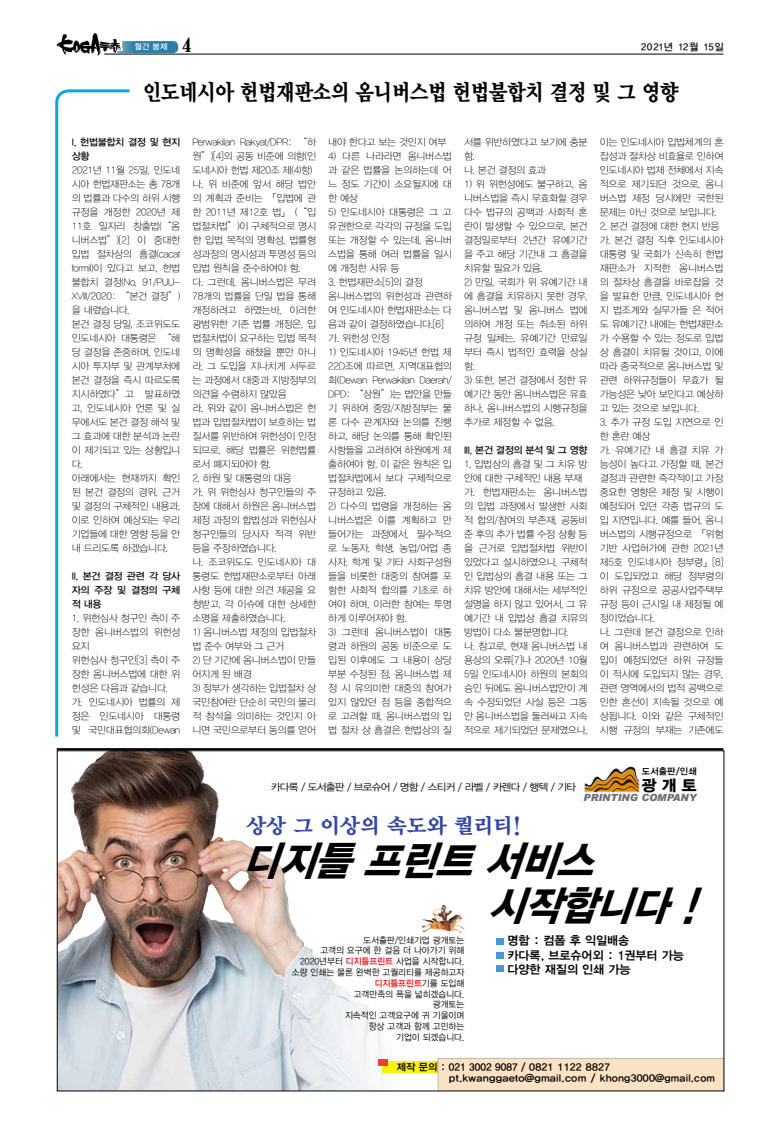
<style>
.page{position:relative;width:766px;height:1134px;background:#fff}
.page>*{position:absolute;margin:0;border:0;box-sizing:border-box;transform-origin:0 0}
.t1{font:italic 41px/45px "YDIYGO360";color:#000;scale:.95 1}
.t2{font:22.5px "YDIY Mj O360";letter-spacing:-.03em;color:#000;scale:.89 1}
.t3{font:21px "YDIY Mj O360";color:#33479e}
.t4{font:700 condensed 20px "Century 725 BT";color:#000}
.t5{font:15.6px "YDIYGO360";color:#000}
.t6{font:12px/14.4px "YDIYGO340";color:#000}
.t7{font:10px/11px "YDIYGO340";letter-spacing:.02em;color:#000}
.t8{font:10px "YDIYGO320";letter-spacing:-.06em;color:#000;scale:1.05 1}
.t9{font:10px "YDIYGO130 KSCPC EUC H";color:#000}
.t10{font:italic 900 9.9px "Arial";color:#6d6e71}
.t11{font:9.8px/14px "YDIYGO310";letter-spacing:-.03em;color:#000}
.t12{font:9.8px/14px "YDIYGO330";letter-spacing:-.03em;color:#000}
.t13{font:9px/10.8px "YDIYGO320";color:#000;text-align:right;scale:.95 1}
.t14{font:9px "YDIYGO340";color:#ed1d24;scale:.95 1}
.t15{font:9px "YDIYGO340";letter-spacing:.02em;color:#000}
.t16{font:8px "YDIYGO330";color:#fff}
.s1{font-family:"YDIYGO340";color:#ed1d24}
.s2{font-family:"YDIYGO320";color:#000}
</style>
<div class="page">
<hr style="left:57px;top:748px;width:666px;height:2px;background:#000">
<svg style="left:57px;top:41px;width:121px;height:12px"></svg>
<hr style="left:104px;top:54px;width:619px;height:1px;background:#000">
<svg style="left:56px;top:33px;width:67px;height:23px"></svg>
<img style="left:59px;top:752px;width:340px;height:337px">
<svg style="left:584px;top:767px;width:55px;height:25px"></svg>
<img style="left:421px;top:904px;width:44px;height:30px">
<div style="left:382px;top:1061px;width:55px;height:11px;background:#fff200"></div>
<div style="left:378px;top:1059px;width:9px;height:7px;background:#ef3e3e"></div>
<div style="left:437px;top:1058px;width:285px;height:31px;background:#fae2c2"></div>
<div style="left:496px;top:937px;width:8px;height:7px;background:#449ad4"></div>
<div style="left:496px;top:951px;width:8px;height:7px;background:#449ad4"></div>
<div style="left:496px;top:965px;width:8px;height:7px;background:#449ad4"></div>
<svg style="left:55px;top:89px;width:75px;height:648px"></svg>
<p class="t16" style="left:135px;top:42px;width:34px">월간 봉제</p>
<h3 class="t4" style="left:182px;top:33px;width:11px">4</h3>
<p class="t9" style="left:640px;top:41px;width:85px">2021년 12월 15일</p>
<h2 class="t2" style="left:143px;top:81px;width:603px">인도네시아 헌법재판소의 옴니버스법 헌법불합치 결정 및 그 영향</h2>
<p class="t12" style="left:72px;top:135px;width:110px">I. 헌법불합치 결정 및 현지 상황</p>
<p class="t11" style="left:72px;top:163px;width:110px">2021년 11월 25일, 인도네 시아 헌법재판소는 총 78개 의 법률과 다수의 하위 시행 규정을 개정한 2020년 제<br>11호 일자리 창출법(“옴 니버스법”)[2] 이 중대한 입법 절차상의 흠결(cacat formil)이 있다고 보고, 헌법 불합치 결정(No. 91/PUU-<br>XVIII/2020: “본건 결정”) 을 내렸습니다.<br>본건 결정 당일, 조코위도도 인도네시아 대통령은 “해 당 결정을 존중하며, 인도네 시아 투자부 및 관계부처에 본건 결정을 즉시 따르도록 지시하였다”고 발표하였 고, 인도네시아 언론 및 실 무에서도 본건 결정 해석 및 그 효과에 대한 분석과 논란 이 제기되고 있는 상황입니 다.<br>아래에서는 현재까지 확인 된 본건 결정의 경위, 근거 및 결정의 구체적인 내용과, 이로 인하여 예상되는 우리 기업들에 대한 영향 등을 안 내 드리도록 하겠습니다.</p>
<p class="t12" style="left:72px;top:569px;width:110px;text-align:justify">II. 본건 결정 관련 각 당사 자의 주장 및 결정의 구체 적 내용</p>
<p class="t11" style="left:72px;top:611px;width:110px">1. 위헌심사 청구인 측이 주 장한 옴니버스법의 위헌성 요지<br>위헌심사 청구인[3] 측이 주 장한 옴니버스법에 대한 위 헌성은 다음과 같습니다. 가. 인도네시아 법률의 제 정은 인도네시아 대통령 및 국민대표협의회(Dewan</p>
<p class="t11" style="left:192px;top:135px;width:125px">Perwakilan Rakyat/DPR: “하 원”)[4]의 공동 비준에 의함(인 도네시아 헌법 제20조 제(4)항) 나. 위 비준에 앞서 해당 법안 의 계획과 준비는 「입법에 관 한 2011년 제12호 법」 (“입 법절차법”)이 구체적으로 명시 한 입법 목적의 명확성, 법률형 성과정의 명시성과 투명성 등의 입법 원칙을 준수하여야 함.<br>다. 그런데, 옴니버스법은 무려<br>78개의 법률을 단일 법을 통해 개정하려고 하였는바, 이러한 광범위한 기존 법률 개정은, 입 법절차법이 요구하는 입법 목적 의 명확성을 해쳤을 뿐만 아니 라, 그 도입을 지나치게 서두르 는 과정에서 대중과 지방정부의 의견을 수렴하지 않았음<br>라. 위와 같이 옴니버스법은 헌 법과 입법절차법이 보호하는 법 질서를 위반하여 위헌성이 인정 되므로, 해당 법률은 위헌법률 로서 폐지되어야 함.</p>
<p class="t11" style="left:192px;top:471px;width:125px">2. 하원 및 대통령의 대응<br>가. 위 위헌심사 청구인들의 주 장에 대해서 하원은 옴니버스법 제정 과정의 합법성과 위헌심사 청구인들의 당사자 적격 위반 등을 주장하였습니다.<br>나. 조코위도도 인도네시아 대 통령도 헌법재판소로부터 아래 사항 등에 대한 의견 제공을 요 청받고, 각 이슈에 대한 상세한 소명을 제출하였습니다.</p>
<p class="t11" style="left:192px;top:625px;width:125px">1) 옴니버스법 제정의 입법절차 법 준수 여부와 그 근거</p>
<p class="t11" style="left:192px;top:653px;width:125px">2) 단 기간에 옴니버스법이 만들 어지게 된 배경</p>
<p class="t11" style="left:192px;top:681px;width:125px;text-align:justify">3) 정부가 생각하는 입법절차 상 국민참여란 단순히 국민의 물리 적 참석을 의미하는 것인지 아 니면 국민으로부터 동의를 얻어</p>
<p class="t11" style="left:599px;top:135px;width:125px;text-align:justify">이는 인도네시아 입법체계의 혼 잡성과 절차상 비효율로 인하여 인도네시아 법제 전체에서 지속 적으로 제기되던 것으로, 옴니 버스법 제정 당시에만 국한된 문제는 아닌 것으로 보입니다.</p>
<p class="t11" style="left:599px;top:219px;width:125px">2. 본건 결정에 대한 현지 반응 가. 본건 결정 직후 인도네시아 대통령 및 국회가 신속히 헌법 재판소가 지적한 옴니버스법 의 절차상 흠결을 바로잡을 것 을 발표한 만큼, 인도네시아 현 지 법조계와 실무가들 은 적어 도 유예기간 내에는 헌법재판소 가 수용할 수 있는 정도로 입법 상 흠결이 치유될 것이고, 이에 따라 종국적으로 옴니버스법 및 관련 하위규정들이 무효가 될 가능성은 낮아 보인다고 예상하 고 있는 것으로 보입니다.</p>
<p class="t11" style="left:599px;top:415px;width:125px">3. 추가 규정 도입 지연으로 인 한 혼란 예상<br>가. 유예기간 내 흠결 치유 가 능성이 높다고 가정할 때, 본건 결정과 관련한 즉각적이고 가장 중요한 영향은 제정 및 시행이 예정되어 있던 각종 법규의 도 입 지연입니다. 예를 들어, 옴니 버스법의 시행규정으로 「위험 기반 사업허가에 관한 2021년 제5호 인도네시아 정부령」[8] 이 도입되었고 해당 정부령의 하위 규정으로 공공사업주택부 규정 등이 근시일 내 제정될 예 정이었습니다.<br>나. 그런데 본건 결정으로 인하 여 옴니버스법과 관련하여 도 입이 예정되었던 하위 규정들 이 적시에 도입되지 않는 경우, 관련 영역에서의 법적 공백으로 인한 혼선이 지속될 것으로 예 상됩니다. 이와 같은 구체적인 시행 규정의 부재는 기존에도</p>
<p class="t11" style="left:464px;top:135px;width:125px">서를 위반하였다고 보기에 충분 함.<br>나. 본건 결정의 효과</p>
<p class="t11" style="left:464px;top:177px;width:125px;text-align:justify">1) 위 위헌성에도 불구하고, 옴 니버스법을 즉시 무효화할 경우 다수 법규의 공백과 사회적 혼 란이 발생할 수 있으므로, 본건 결정일로부터 2년간 유예기간 을 주고 해당 기간내 그 흠결을 치유할 필요가 있음.</p>
<p class="t11" style="left:464px;top:275px;width:125px;text-align:justify">2) 만일, 국회가 위 유예기간 내 에 흠결을 치유하지 못한 경우, 옴니버스법 및 옴니버스 법에 의하여 개정 또는 취소된 하위 규정 일체는, 유예기간 만료일 부터 즉시 법적인 효력을 상실 함.</p>
<p class="t11" style="left:464px;top:373px;width:125px;text-align:justify">3) 또한, 본건 결정에서 정한 유 예기간 동안 옴니버스법은 유효 하나, 옴니버스법의 시행규정을 추가로 제정할 수 없음.</p>
<p class="t12" style="left:464px;top:443px;width:125px">III. 본건 결정의 분석 및 그 영향</p>
<p class="t11" style="left:464px;top:457px;width:125px">1. 입법상의 흠결 및 그 치유 방 안에 대한 구체적인 내용 부재 가. 헌법재판소는 옴니버스법 의 입법 과정에서 발생한 사회 적 합의/참여의 부존재, 공동비 준 후의 추가 법률 수정 상황 등 을 근거로 입법절차법 위반이 있었다고 설시하였으나, 구체적 인 입법상의 흠결 내용 또는 그 치유 방안에 대해서는 세부적인 설명을 하지 않고 있어서, 그 유 예기간 내 입법상 흠결 치유의 방법이 다소 불분명합니다.<br>나. 참고로, 현재 옴니버스법 내 용상의 오류[7]나 2020년 10월<br>5일 인도네시아 하원의 본회의 승인 뒤에도 옴니버스법안이 계 속 수정되었던 사실 등은 그동 안 옴니버스법을 둘러싸고 지속 적으로 제기되었던 문제였으나,</p>
<p class="t11" style="left:328px;top:135px;width:120px">내야 한다고 보는 것인지 여부</p>
<p class="t11" style="left:328px;top:149px;width:125px;text-align:justify">4) 다른 나라라면 옴니버스법 과 같은 법률을 논의하는데 어 느 정도 기간이 소요될지에 대 한 예상</p>
<p class="t11" style="left:328px;top:205px;width:125px;text-align:justify">5) 인도네시아 대통령은 그 고 유권한으로 각각의 규정을 도입 또는 개정할 수 있는데, 옴니버 스법을 통해 여러 법률을 일시 에 개정한 사유 등</p>
<p class="t11" style="left:328px;top:275px;width:125px">3. 헌법재판소[5]의 결정 옴니버스법의 위헌성과 관련하 여 인도네시아 헌법재판소는 다 음과 같이 결정하였습니다.[6] 가. 위헌성 인정</p>
<p class="t11" style="left:328px;top:345px;width:125px;text-align:justify">1) 인도네시아 1945년 헌법 제 22D조에 따르면, 지역대표협의 회(Dewan Perwakilan Daerah/ DPD: “상원”)는 법안을 만들 기 위하여 중앙/지방정부는 물 론 다수 관계자와 논의를 진행 하고, 해당 논의를 통해 확인된 사항들을 고려하여 하원에게 제 출하여야 함. 이 같은 원칙은 입 법절차법에서 보다 구체적으로 규정하고 있음.</p>
<p class="t11" style="left:328px;top:499px;width:125px;text-align:justify">2) 다수의 법령을 개정하는 옴 니버스법은 이를 계획하고 만 들어가는 과정에서, 필수적으 로 노동자, 학생, 농업/어업 종 사자, 학계 및 기타 사회구성원 들을 비롯한 대중의 참여를 포 함한 사회적 합의를 기초로 하 여야 하며, 이러한 참여는 투명 하게 이루어져야 함.</p>
<p class="t11" style="left:328px;top:625px;width:125px;text-align:justify">3) 그런데 옴니버스법이 대통 령과 하원의 공동 비준으로 도 입된 이후에도 그 내용이 상당 부분 수정된 점, 옴니버스법 제 정 시 유의미한 대중의 참여가 있지 않았던 점 등을 종합적으 로 고려할 때, 옴니버스법의 입 법 절차 상 흠결은 헌법상의 질</p>
<p class="t8" style="left:271px;top:782px;width:292px">카다록 / 도서출판 / 브로슈어 / 명함 / 스티커 / 라벨 / 카렌다 / 행텍 / 기타</p>
<p class="t15" style="left:641px;top:766px;width:56px">도서출판/인쇄</p>
<h3 class="t5" style="left:641px;top:776px;width:56px">광 개 토</h3>
<h3 class="t3" style="left:246px;top:815px;width:276px">상상 그 이상의 속도와 퀄리티!</h3>
<p class="t10" style="left:583px;top:792px;width:114px">PRINTING COMPANY</p>
<h1 class="t1" style="left:488px;top:839px;width:238px;text-indent:-245px">디지틀 프린트 서비스 시작합니다 !</h1>
<p class="t13" style="left:292px;top:934px;width:183px">도서출판/인쇄기업 광개토는<br>고객의 요구에 한 걸음 더 나아가기 위해<br>2020년부터 <span class="s1">디지틀프린트</span> 사업을 시작합니다. 소량 인쇄는 물론 완벽한 고퀄리티를 제공하고자</p>
<p class="t14" style="left:374px;top:978px;width:96px">디지틀프린트<span class="s2">기를 도입해</span></p>
<p class="t13" style="left:345px;top:988px;width:127px">고객만족의 폭을 넓히겠습니다. 광개토는<br>지속적인 고객요구에 귀 기울이며 항상 고객과 함께 고민하는 기업이 되겠습니다.</p>
<p class="t6" style="left:507px;top:934px;width:178px">명함 : 컴폼 후 익일배송<br>카다록, 브로슈어외 : 1권부터 가능 다양한 재질의 인쇄 가능</p>
<p class="t7" style="left:449px;top:1061px;width:267px;text-indent:-52px">제작 문의 : 021 3002 9087 / 0821 1122 8827 pt.kwanggaeto@gmail.com / khong3000@gmail.com</p>
</div>
